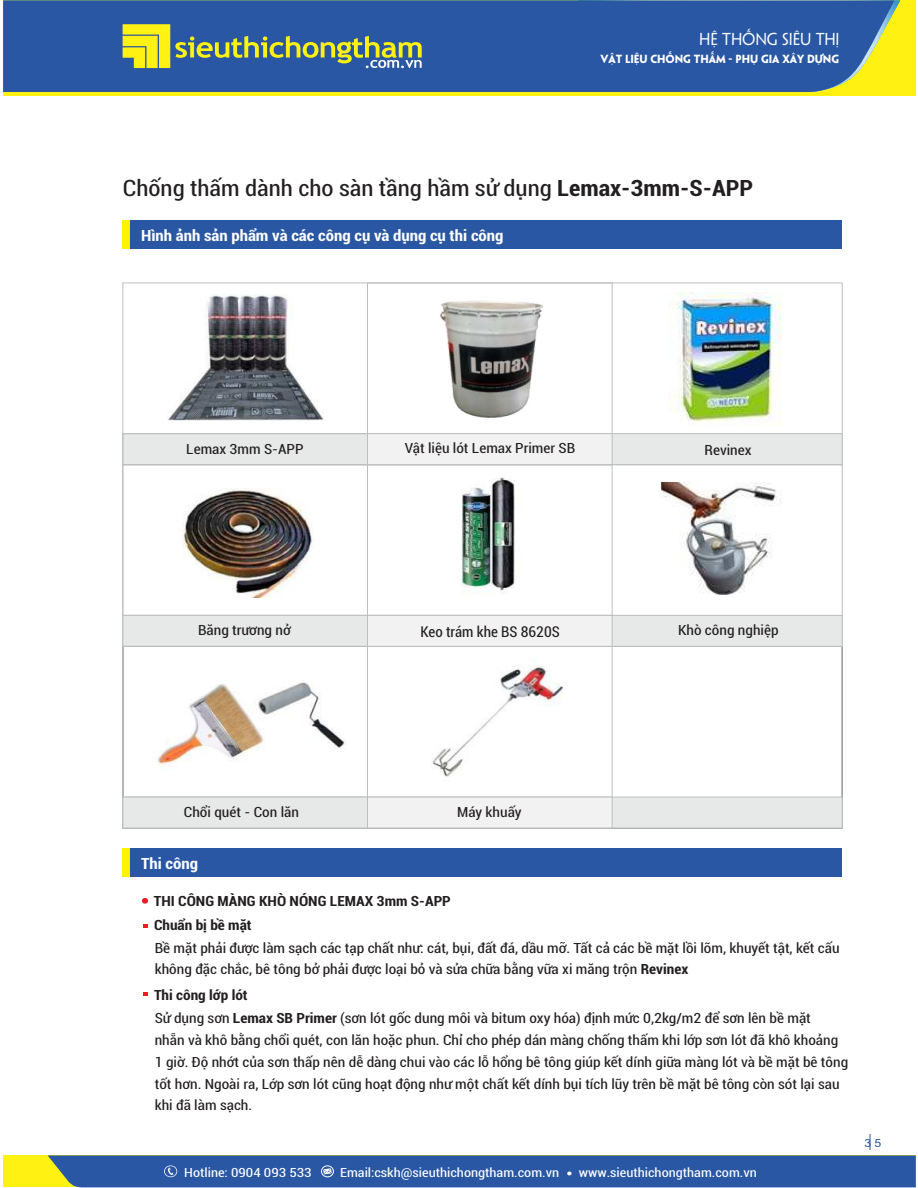
<style>
.page{position:relative;width:918px;height:1188px;background:#fff}
.page>*{position:absolute;margin:0;border:0;box-sizing:border-box;transform-origin:0 0}
.t1{font:condensed 22.5px "Roboto";color:#231f20;scale:1.09 1}
.t2{font:700 condensed 15.45px "Roboto";color:#fff;scale:1.09 1}
.t3{font:15.45px "Arial";letter-spacing:-.01em;color:#fefefe}
.t4{font:15.45px "UTM Penumbra";letter-spacing:-.01em;color:#fefefe}
.t5{font:condensed 15px "Roboto";color:#231f20}
.t6{font:condensed 14.1px/21.9px "Roboto";color:#231f20;scale:1.09 1}
.t7{font:700 condensed 14.1px "Roboto";color:#231f20;scale:1.09 1}
.t8{font:condensed 12.75px "Roboto";color:#fefefe;scale:1.13 1}
.t9{font:11.25px "Arial";color:#2957a4;scale:1.09 1}
.t10{font:700 10.5px "UTM Penumbra";letter-spacing:-.01em;color:#fefefe}
.t11{font:10.5px "UTM Penumbra";letter-spacing:-.01em;color:#fefefe}
.s1{font-weight:700}
</style>
<div class="page">
<div style="left:3px;top:1155px;width:913px;height:32px;background:#fff212"></div>
<svg style="left:48px;top:1134px;width:868px;height:53px"></svg>
<div style="left:122px;top:220px;width:720px;height:29px;background:#2957a4"></div>
<div style="left:122px;top:220px;width:8px;height:29px;background:#fff200"></div>
<div style="left:122px;top:433px;width:721px;height:32px;background:#e7e8e8;border:1px solid #bcbec0"></div>
<div style="left:122px;top:433px;width:246px;height:32px;border:1px solid #bcbec0"></div>
<div style="left:367px;top:433px;width:246px;height:32px;background:#f2f2f3;border:1px solid #bcbec0"></div>
<div style="left:122px;top:615px;width:721px;height:32px;background:#e7e8e8;border:1px solid #bcbec0"></div>
<div style="left:122px;top:615px;width:246px;height:32px;background:#e7e8e8;border:1px solid #bcbec0"></div>
<div style="left:367px;top:615px;width:246px;height:32px;background:#f2f2f3;border:1px solid #bcbec0"></div>
<div style="left:122px;top:646px;width:246px;height:182px;border:1px solid #bcbec0"></div>
<div style="left:122px;top:797px;width:721px;height:31px;background:#e7e8e8;border:1px solid #bcbec0"></div>
<div style="left:122px;top:797px;width:246px;height:31px;background:#e7e8e8;border:1px solid #bcbec0"></div>
<div style="left:367px;top:797px;width:246px;height:31px;background:#f2f2f3;border:1px solid #bcbec0"></div>
<img style="left:183px;top:488px;width:131px;height:109px">
<img style="left:432px;top:659px;width:131px;height:118px">
<div style="left:122px;top:848px;width:720px;height:29px;background:#2957a4"></div>
<div style="left:122px;top:848px;width:8px;height:29px;background:#fff200"></div>
<svg style="left:143px;top:924px;width:4px;height:4px"></svg>
<svg style="left:142px;top:898px;width:6px;height:6px"></svg>
<img style="left:153px;top:682px;width:193px;height:84px">
<img style="left:669px;top:292px;width:112px;height:133px">
<svg style="left:143px;top:992px;width:4px;height:4px"></svg>
<img style="left:661px;top:483px;width:120px;height:111px">
<img style="left:440px;top:300px;width:104px;height:118px">
<img style="left:167px;top:295px;width:156px;height:126px">
<img style="left:461px;top:477px;width:54px;height:117px">
<div style="left:3px;top:1px;width:913px;height:95px;background:#fff212"></div>
<div style="left:3px;top:1px;width:891px;height:91px;background:#2957a4"></div>
<svg style="left:123px;top:24px;width:299px;height:44px"></svg>
<p class="t4" style="left:699px;top:30px;width:142px">HỆ THỐNG SIÊU THỊ</p>
<p class="t10" style="left:601px;top:53px;width:240px">VẬT LIỆU CHỐNG THẤM - PHỤ GIA XÂY DỰNG</p>
<p class="t3" style="left:699px;top:33px;width:113px">hệ thống siêu thị</p>
<p class="t11" style="left:614px;top:53px;width:210px">T LIỆU CHỐNG THẤM - PHỤ GIA XÂY DỰNG</p>
<h1 class="t1" style="left:123px;top:179px;width:580px">Chống thấm dành cho sàn tầng hầm sử dụng <span class="s1">Lemax-3mm-S-APP</span></h1>
<p class="t2" style="left:141px;top:229px;width:334px">Hình ảnh sản phẩm và các công cụ và dụng cụ thi công</p>
<p class="t6" style="left:186px;top:439px;width:109px">Lemax 3mm S-APP</p>
<p class="t6" style="left:405px;top:439px;width:158px">Vật liệu lót Lemax Primer SB</p>
<p class="t6" style="left:705px;top:440px;width:45px">Revinex</p>
<p class="t6" style="left:198px;top:621px;width:86px">Băng trương nở</p>
<p class="t6" style="left:678px;top:620px;width:94px">Khò công nghiệp</p>
<p class="t5" style="left:420px;top:625px;width:141px">Keo trám khe BS 8620S</p>
<p class="t6" style="left:184px;top:803px;width:107px">Chổi quét - Con lăn</p>
<p class="t2" style="left:141px;top:857px;width:54px">Thi công</p>
<p class="t6" style="left:457px;top:802px;width:61px">Máy khuấy</p>
<p class="t7" style="left:154px;top:895px;width:274px">THI CÔNG MÀNG KHÒ NÓNG LEMAX 3mm S-APP</p>
<p class="t7" style="left:154px;top:920px;width:91px">Chuẩn bị bề mặt</p>
<p class="t6" style="left:155px;top:938px;width:630px">Bề mặt phải được làm sạch các tạp chất như: cát, bụi, đất đá, dầu mơ. Tất cả các bề mặt lồi lõm, khuyết tật, kết cấu không đặc chắc, bê tông bở phải được loại bỏ và sửa chữa bằng vữa xi măng trộn <span class="s1">Revinex</span></p>
<p class="t6" style="left:154px;top:984px;width:604px;line-height:23.5px"><span class="s1">Thi công lớp lót<br></span>Sử dụng sơn <span class="s1">Lemax SB Primer</span> (sơn lót gốc dung môi và bitum oxy hóa) định mức 0,2kg/m2 để sơn lên bề mặt</p>
<p class="t6" style="left:155px;top:1030px;width:638px">nhẵn và khô bằng chổi quét, con lăn hoặc phun. Chỉ cho phép dán màng chống thấm khi lớp sơn lót đã khô khoảng 1 giờ. Độ nhớt của sơn thấp nên dễ dàng chui vào các lỗ hổng bê tông giúp kết dính giữa màng lót và bề mặt bê tông tốt hơn. Ngoài ra, Lớp sơn lót cũng hoạt động như một chất kết dính bụi tích lũy trên bề mặt bê tông còn sót lại sau khi đã làm sạch.</p>
<p class="t8" style="left:184px;top:1167px;width:114px">Hotline: 0904 093 533</p>
<p class="t8" style="left:340px;top:1167px;width:195px">Email:cskh@sieuthichongtham.com.vn</p>
<p class="t8" style="left:579px;top:1167px;width:159px">www.sieuthichongtham.com.vn</p>
<p class="t9" style="left:864px;top:1139px;width:17px">3 5</p>
</div>
